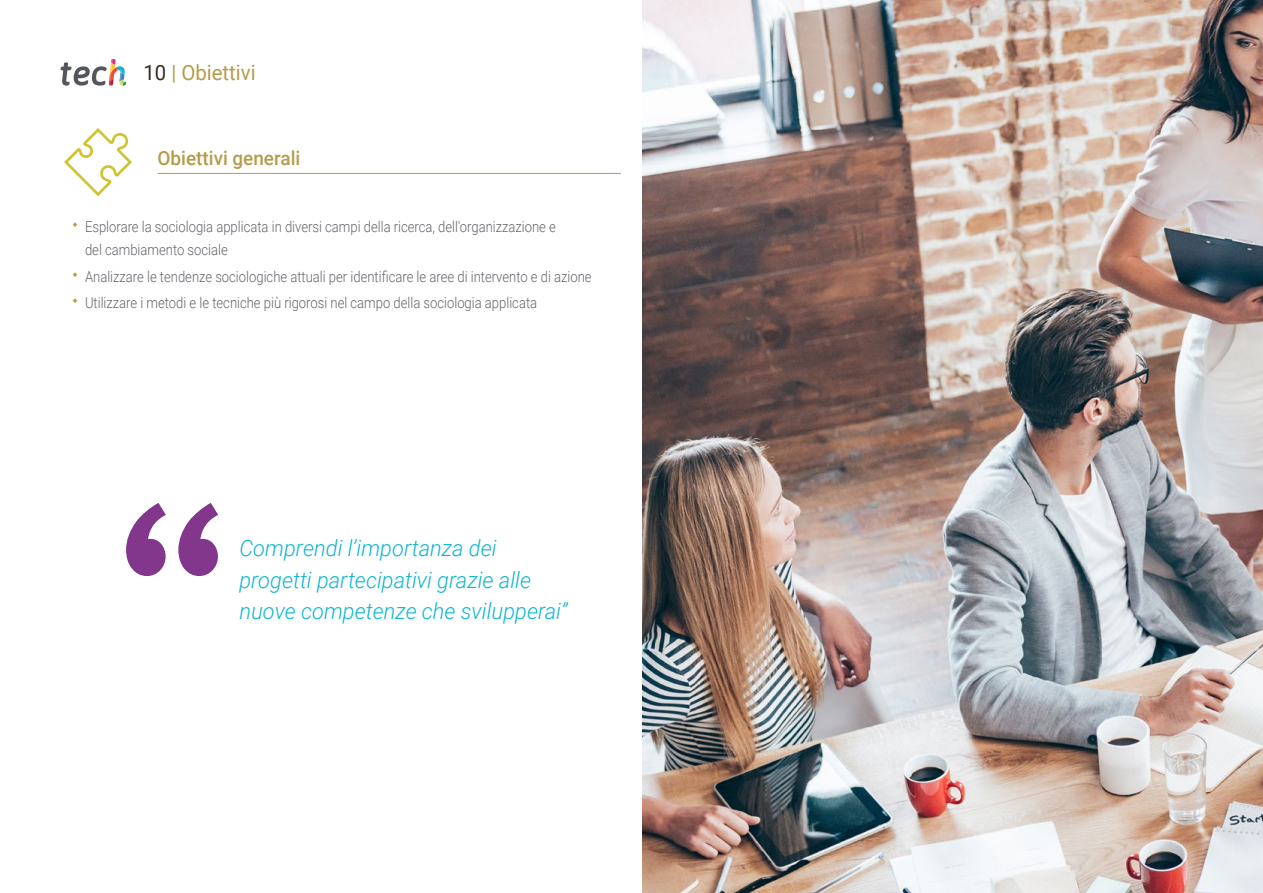
<style>
.page{position:relative;width:1263px;height:893px;background:#fff}
.page>*{position:absolute;margin:0;border:0;box-sizing:border-box;transform-origin:0 0}
.t1{font:italic 300 22.5px/31.5px "Roboto";color:#0fb6cf}
.t2{font:21px "Roboto";color:#b49c4b}
.t3{font:500 19.5px "Roboto";color:#b49c4b}
.t4{font:300 15px/22.5px "Roboto";color:#61646a;scale:.87 1}
.s1{color:#312e20}
</style>
<div class="page">
<hr style="left:158px;top:173px;width:463px;height:1px;background:#b49c4b">
<svg style="left:64px;top:128px;width:68px;height:68px"></svg>
<svg style="left:126px;top:503px;width:92px;height:73px"></svg>
<img style="left:642px;top:0;width:621px;height:893px">
<svg style="left:61px;top:59px;width:65px;height:27px"></svg>
<h2 class="t2" style="left:144px;top:57px;width:114px"><span class="s1">10</span> | Obiettivi</h2>
<h3 class="t3" style="left:158px;top:144px;width:144px">Obiettivi generali</h3>
<p class="t4" style="left:85px;top:215px;width:543px">Esplorare la sociologia applicata in diversi campi della ricerca, dell'organizzazione e del cambiamento sociale</p>
<p class="t4" style="left:85px;top:262px;width:584px;line-height:26.7px">Analizzare le tendenze sociologiche attuali per identificare le aree di intervento e di azione<br>Utilizzare i metodi e le tecniche più rigorosi nel campo della sociologia applicata</p>
<h1 class="t1" style="left:239px;top:532px;width:330px">Comprendi l’importanza dei progetti partecipativi grazie alle nuove competenze che svilupperai”</h1>
</div>
